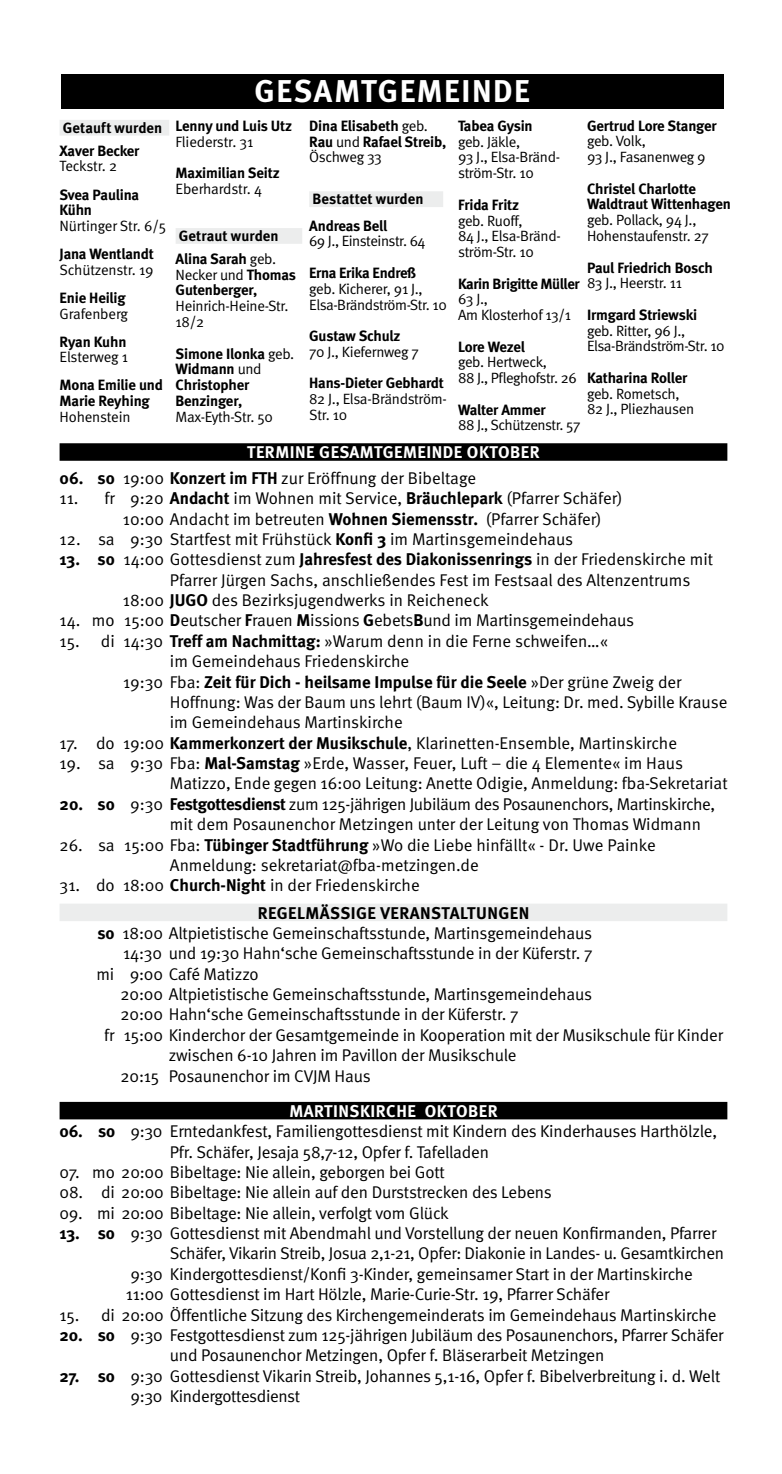
<style>
.page{position:relative;width:782px;height:1474px;background:#fff}
.page>*{position:absolute;margin:0;border:0;box-sizing:border-box;transform-origin:0 0}
.t1{font:700 31.5px "Meta";letter-spacing:.05em;color:#fff}
.t2{font:16.97px/20.3px "Meta Normal";letter-spacing:-.01em;color:#000}
.t3{font:700 16.97px "Meta";color:#000}
.t4{font:700 16.97px "Meta";letter-spacing:.03em;color:#fff}
.t5{font:700 16.97px "Meta";letter-spacing:.03em;color:#000}
.t6{font:14.88px/15.8px "Meta Normal";letter-spacing:-.02em;color:#000}
.t7{font:700 14.88px/15.8px "Meta";letter-spacing:-.01em;color:#000}
.s1{font-family:"Meta Normal";font-weight:400}
.s2{font-family:"Meta";font-weight:700}
</style>
<div class="page">
<div style="left:61px;top:74px;width:662px;height:35px;background:#000"></div>
<div style="left:60px;top:120px;width:109px;height:16px;background:#eceded"></div>
<div style="left:175px;top:228px;width:127px;height:16px;background:#eceded"></div>
<div style="left:60px;top:443px;width:667px;height:18px;background:#000"></div>
<div style="left:60px;top:903px;width:667px;height:18px;background:#eceded"></div>
<div style="left:60px;top:1101px;width:667px;height:18px;background:#000"></div>
<div style="left:309px;top:191px;width:134px;height:16px;background:#eceded"></div>
<p class="t7" style="left:60px;top:116px;width:104px;line-height:22.8px">Getauft wurden<br>Xaver Becker</p>
<p class="t6" style="left:60px;top:158px;width:59px">Teckstr. 2</p>
<p class="t7" style="left:60px;top:186px;width:81px">Svea Paulina<br>Kühn</p>
<p class="t6" style="left:60px;top:218px;width:108px">Nürtinger Str. 6/5</p>
<p class="t7" style="left:60px;top:246px;width:96px">Jana Wentlandt</p>
<p class="t6" style="left:60px;top:261px;width:95px">Schützenstr. 19</p>
<p class="t7" style="left:60px;top:289px;width:68px">Enie Heilig</p>
<p class="t6" style="left:60px;top:305px;width:70px">Grafenberg</p>
<p class="t7" style="left:60px;top:333px;width:68px">Ryan Kuhn</p>
<p class="t6" style="left:60px;top:349px;width:70px">Elsterweg 1</p>
<p class="t7" style="left:60px;top:377px;width:105px">Mona Emilie und<br>Marie Reyhing</p>
<p class="t6" style="left:60px;top:409px;width:72px">Hohenstein</p>
<h1 class="t1" style="left:254px;top:73px;width:277px">GESAMTGEMEINDE</h1>
<p class="t7" style="left:175px;top:118px;width:118px">Lenny und Luis Utz</p>
<p class="t6" style="left:175px;top:133px;width:79px">Fliederstr. 31</p>
<p class="t7" style="left:175px;top:165px;width:105px">Maximilian Seitz</p>
<p class="t6" style="left:175px;top:181px;width:88px">Eberhardstr. 4</p>
<p class="t7" style="left:175px;top:224px;width:104px;line-height:22.8px">Getraut wurden<br>Alina Sarah <span class="s1">geb.</span></p>
<p class="t6" style="left:175px;top:266px;width:122px">Necker und <span class="s2">Thomas</span></p>
<p class="t7" style="left:175px;top:282px;width:83px">Gutenberger,</p>
<p class="t6" style="left:175px;top:298px;width:114px">Heinrich-Heine-Str.<br>18/2</p>
<p class="t7" style="left:175px;top:345px;width:120px">Simone Ilonka <span class="s1">geb.<br></span>Widmann <span class="s1">und<br></span>Christopher<br>Benzinger,</p>
<p class="t6" style="left:175px;top:408px;width:99px">Max-Eyth-Str. 50</p>
<p class="t7" style="left:309px;top:118px;width:139px">Dina Elisabeth <span class="s1">geb.<br></span>Rau <span class="s1">und</span> Rafael Streib,</p>
<p class="t6" style="left:309px;top:149px;width:74px">Öschweg 33</p>
<p class="t7" style="left:309px;top:186px;width:116px;line-height:26.2px">Bestattet wurden<br>Andreas Bell</p>
<p class="t6" style="left:309px;top:233px;width:118px">69 J., Einsteinstr. 64</p>
<p class="t7" style="left:309px;top:265px;width:108px">Erna Erika Endreß</p>
<p class="t6" style="left:309px;top:280px;width:139px">geb. Kicherer, 91 J.,<br>Elsa-Brändström-Str. 10</p>
<p class="t7" style="left:309px;top:328px;width:93px">Gustaw Schulz</p>
<p class="t6" style="left:309px;top:343px;width:111px">70 J., Kiefernweg 7</p>
<p class="t7" style="left:309px;top:375px;width:136px">Hans-Dieter Gebhardt</p>
<p class="t6" style="left:309px;top:391px;width:139px">82 J., Elsa-Brändström-<br>Str. 10</p>
<p class="t7" style="left:587px;top:117px;width:131px">Gertrud Lore Stanger</p>
<p class="t6" style="left:587px;top:133px;width:120px">geb. Volk,<br>93 J., Fasanenweg 9</p>
<p class="t7" style="left:587px;top:180px;width:145px">Christel Charlotte<br>Waldtraut Wittenhagen</p>
<p class="t6" style="left:587px;top:212px;width:123px">geb. Pollack, 94 J.,<br>Hohenstaufenstr. 27</p>
<p class="t7" style="left:587px;top:259px;width:127px">Paul Friedrich Bosch</p>
<p class="t6" style="left:587px;top:275px;width:97px">83 J., Heerstr. 11</p>
<p class="t7" style="left:587px;top:306px;width:112px">Irmgard Striewski</p>
<p class="t6" style="left:587px;top:322px;width:139px">geb. Ritter, 96 J.,<br>Elsa-Brändström-Str. 10</p>
<p class="t7" style="left:587px;top:369px;width:102px">Katharina Roller</p>
<p class="t6" style="left:587px;top:385px;width:109px">geb. Rometsch,<br>82 J., Pliezhausen</p>
<p class="t7" style="left:458px;top:118px;width:76px">Tabea Gysin</p>
<p class="t6" style="left:458px;top:133px;width:104px">geb. Jäkle,<br>93 J., Elsa-Bränd&shy;ström-Str. 10</p>
<p class="t7" style="left:458px;top:196px;width:63px">Frida Fritz</p>
<p class="t6" style="left:458px;top:212px;width:104px">geb. Ruoff,<br>84 J., Elsa-Bränd&shy;ström-Str. 10</p>
<p class="t7" style="left:458px;top:275px;width:123px">Karin Brigitte Müller</p>
<p class="t6" style="left:458px;top:291px;width:115px">63 J.,<br>Am Klosterhof 13/1</p>
<p class="t7" style="left:458px;top:338px;width:68px">Lore Wezel</p>
<p class="t6" style="left:458px;top:354px;width:120px">geb. Hertweck,<br>88 J., Pfleghofstr. 26</p>
<p class="t7" style="left:458px;top:401px;width:89px">Walter Ammer</p>
<p class="t6" style="left:458px;top:417px;width:124px">88 J., Schützenstr. 57</p>
<p class="t4" style="left:247px;top:442px;width:294px">TERMINE GESAMTGEMEINDE OKTOBER</p>
<p class="t2" style="left:60px;top:467px;width:418px"><span class="s2">06. so</span> 19:00 <span class="s2">Konzert im FTH</span> zur Eröffnung der Bibeltage</p>
<p class="t2" style="left:123px;top:488px;width:500px;text-indent:-63px">11. fr 9:20 <span class="s2">Andacht</span> im Wohnen mit Service, <span class="s2">Bräuchlepark</span> (Pfarrer Schäfer)<br>10:00 Andacht im betreuten <span class="s2">Wohnen Siemensstr.</span> (Pfarrer Schäfer)</p>
<p class="t2" style="left:60px;top:528px;width:515px">12. sa 9:30 Startfest mit Frühstück <span class="s2">Konfi 3</span> im Martinsgemeindehaus</p>
<p class="t2" style="left:60px;top:549px;width:654px"><span class="s2">13. so</span> 14:00 Gottesdienst zum <span class="s2">Jahresfest des Diakonissenrings</span> in der Friedenskirche mit</p>
<p class="t2" style="left:170px;top:569px;width:522px">Pfarrer Jürgen Sachs, anschließendes Fest im Festsaal des Altenzentrums</p>
<p class="t2" style="left:123px;top:590px;width:367px">18:00 <span class="s2">JUGO</span> des Bezirksjugendwerks in Reicheneck</p>
<p class="t2" style="left:60px;top:610px;width:576px">14. mo 15:00 <span class="s2">D</span>eutscher <span class="s2">F</span>rauen <span class="s2">M</span>issions <span class="s2">G</span>ebets<span class="s2">B</span>und im Martinsgemeindehaus</p>
<p class="t2" style="left:170px;top:630px;width:439px;text-indent:-110px">15. di 14:30 <span class="s2">Treff am Nachmittag:</span> »Warum denn in die Ferne schweifen…« im Gemeindehaus Friedenskirche</p>
<p class="t3" style="left:123px;top:671px;width:559px"><span class="s1">19:30 Fba:</span> Zeit für Dich - heilsame Impulse für die Seele <span class="s1">»Der grüne Zweig der</span></p>
<p class="t2" style="left:170px;top:691px;width:559px">Hoffnung: Was der Baum uns lehrt (Baum IV)«, Leitung: Dr. med. Sybille Krause im Gemeindehaus Martinskirche</p>
<p class="t2" style="left:60px;top:732px;width:618px">17. do 19:00 <span class="s2">Kammerkonzert der Musikschule</span>, Klarinetten-Ensemble, Martinskirche</p>
<p class="t2" style="left:170px;top:753px;width:559px;text-indent:-110px">19. sa 9:30 Fba: <span class="s2">Mal-Samstag</span> »Erde, Wasser, Feuer, Luft – die 4 Elemente« im Haus<br>Matizzo, Ende gegen 16:00 Leitung: Anette Odigie, Anmeldung: fba-Sekretariat</p>
<p class="t2" style="left:170px;top:793px;width:546px;text-indent:-110px"><span class="s2">20. so</span> 9:30 <span class="s2">Festgottesdienst</span> zum 125-jährigen Jubiläum des Posaunenchors, Martinskirche, mit dem Posaunenchor Metzingen unter der Leitung von Thomas Widmann</p>
<p class="t2" style="left:170px;top:834px;width:487px;text-indent:-110px">26. sa 15:00 Fba: <span class="s2">Tübinger Stadtführung</span> »Wo die Liebe hinfällt« - Dr. Uwe Painke<br>Anmeldung: sekretariat@fba-metzingen.de</p>
<p class="t2" style="left:60px;top:875px;width:361px">31. do 18:00 <span class="s2">Church-Night</span> in der Friedenskirche</p>
<p class="t5" style="left:257px;top:902px;width:273px">REGELMÄSSIGE VERANSTALTUNGEN</p>
<p class="t2" style="left:97px;top:922px;width:496px"><span class="s2">so</span> 18:00 Altpietistische Gemeinschaftsstunde, Martinsgemeindehaus</p>
<p class="t2" style="left:123px;top:943px;width:471px">14:30 und 19:30 Hahn‘sche Gemeinschaftsstunde in der Küferstr. 7</p>
<p class="t2" style="left:96px;top:963px;width:164px">mi 9:00 Café Matizzo</p>
<p class="t2" style="left:120px;top:983px;width:473px">20:00 Altpietistische Gemeinschaftsstunde, Martinsgemeindehaus</p>
<p class="t2" style="left:120px;top:1004px;width:399px">20:00 Hahn‘sche Gemeinschaftsstunde in der Küferstr. 7</p>
<p class="t2" style="left:104px;top:1024px;width:620px">fr 15:00 Kinderchor der Gesamtgemeinde in Kooperation mit der Musikschule für Kinder</p>
<p class="t2" style="left:169px;top:1044px;width:349px">zwischen 6-10 Jahren im Pavillon der Musikschule</p>
<p class="t2" style="left:120px;top:1065px;width:252px">20:15 Posaunenchor im CVJM Haus</p>
<p class="t4" style="left:289px;top:1100px;width:210px">MARTINSKIRCHE OKTOBER</p>
<p class="t2" style="left:170px;top:1120px;width:548px;text-indent:-110px"><span class="s2">06. so</span> 9:30 Erntedankfest, Familiengottesdienst mit Kindern des Kinderhauses Harthölzle,<br>Pfr. Schäfer, Jesaja 58,7-12, Opfer f. Tafelladen</p>
<p class="t2" style="left:60px;top:1161px;width:386px">07. mo 20:00 Bibeltage: Nie allein, geborgen bei Gott</p>
<p class="t2" style="left:60px;top:1182px;width:493px">08. di 20:00 Bibeltage: Nie allein auf den Durststrecken des Lebens</p>
<p class="t2" style="left:60px;top:1202px;width:390px">09. mi 20:00 Bibeltage: Nie allein, verfolgt vom Glück</p>
<p class="t2" style="left:60px;top:1222px;width:658px"><span class="s2">13. so</span> 9:30 Gottesdienst mit Abendmahl und Vorstellung der neuen Konfirmanden, Pfarrer</p>
<p class="t2" style="left:170px;top:1243px;width:555px">Schäfer, Vikarin Streib, Josua 2,1-21, Opfer: Diakonie in Landes- u. Gesamtkirchen</p>
<p class="t2" style="left:130px;top:1263px;width:563px">9:30 Kindergottesdienst/Konfi 3-Kinder, gemeinsamer Start in der Martinskirche</p>
<p class="t2" style="left:126px;top:1283px;width:485px">11:00 Gottesdienst im Hart Hölzle, Marie-Curie-Str. 19, Pfarrer Schäfer</p>
<p class="t2" style="left:60px;top:1304px;width:658px">15. di 20:00 Öffentliche Sitzung des Kirchengemeinderats im Gemeindehaus Martinskirche</p>
<p class="t2" style="left:60px;top:1324px;width:665px;text-align:center"><span class="s2">20. so</span> 9:30 Festgottesdienst zum 125-jährigen Jubiläum des Posaunenchors, Pfarrer Schäfer und Posaunenchor Metzingen, Opfer f. Bläserarbeit Metzingen</p>
<p class="t2" style="left:131px;top:1365px;width:591px;text-indent:-71px"><span class="s2">27. so</span> 9:30 Gottesdienst Vikarin Streib, Johannes 5,1-16, Opfer f. Bibelverbreitung i. d. Welt<br>9:30 Kindergottesdienst</p>
</div>
